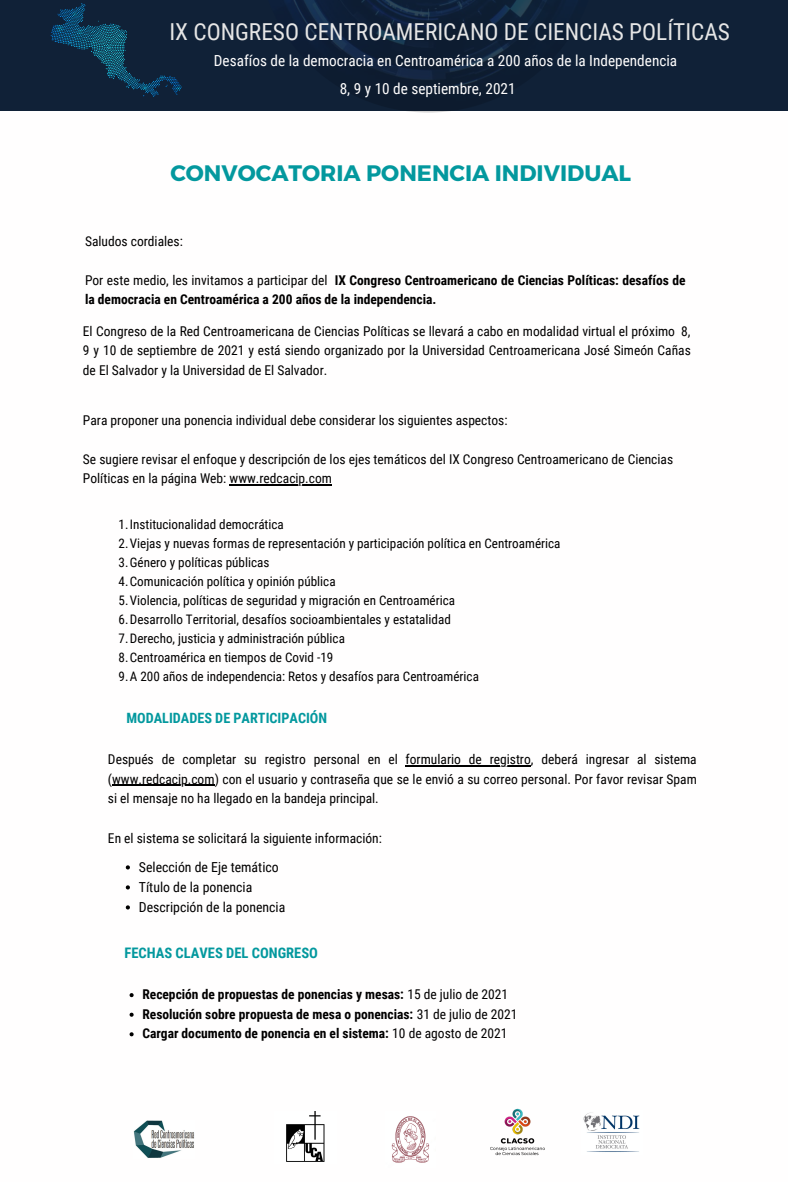
<style>
.page{position:relative;width:788px;height:1182px;background:#fff}
.page>*{position:absolute;margin:0;border:0;box-sizing:border-box;transform-origin:0 0}
.t1{font:23.36px "Roboto Condensed";color:#e6e6e6}
.t2{font:700 22.4px "Montserrat";color:#03989e}
.t3{font:15.22px "Roboto Condensed";color:#fffefe}
.t4{font:700 14.53px "Roboto Condensed";color:#03989e}
.t5{font:700 14.17px "Roboto Condensed";color:#03989e}
.t6{font:13.83px "Roboto Condensed";color:#000}
.t7{font:13.47px/19.6px "Roboto Condensed";color:#000;text-align:justify}
.t8{font:700 13.47px/19.4px "Roboto Condensed";color:#000}
.t9{font:13.12px "Roboto Condensed";color:#000}
.s1{font-weight:400}
</style>
<div class="page">
<div style="left:0;top:0;width:788px;height:110px;background:#102137"></div>
<img style="left:50px;top:3px;width:132px;height:94px">
<hr style="left:405px;top:764px;width:126px;height:2px;background:#000">
<hr style="left:112px;top:784px;width:103px;height:1px;background:#000">
<svg style="left:126px;top:865px;width:4px;height:4px"></svg>
<svg style="left:126px;top:885px;width:4px;height:4px"></svg>
<svg style="left:126px;top:905px;width:4px;height:4px"></svg>
<img style="left:258px;top:0;width:340px;height:112px">
<hr style="left:230px;top:484px;width:102px;height:1px;background:#000">
<svg style="left:129px;top:993px;width:5px;height:4px"></svg>
<svg style="left:129px;top:1012px;width:5px;height:4px"></svg>
<svg style="left:129px;top:1032px;width:5px;height:4px"></svg>
<img style="left:133px;top:1120px;width:61px;height:38px">
<img style="left:391px;top:1116px;width:39px;height:47px">
<img style="left:286px;top:1111px;width:39px;height:51px">
<img style="left:490px;top:1108px;width:55px;height:48px">
<img style="left:583px;top:1112px;width:57px;height:40px">
<p class="t1" style="left:169px;top:19px;width:562px">IX CONGRESO CENTROAMERICANO DE CIENCIAS POLÍTICAS</p>
<p class="t3" style="left:214px;top:52px;width:464px">Desafíos de la democracia en Centroamérica a 200 años de la Independencia</p>
<p class="t3" style="left:340px;top:80px;width:177px">8, 9 y 10 de septiembre, 2021</p>
<p class="t2" style="left:170px;top:158px;width:462px">CONVOCATORIA PONENCIA INDIVIDUAL</p>
<p class="t7" style="left:85px;top:231px;width:99px">Saludos cordiales:</p>
<p class="t8" style="left:85px;top:270px;width:602px"><span class="s1">Por este medio, les invitamos a participar del</span> IX Congreso Centroamericano de Ciencias Políticas: desafíos de la democracia en Centroamérica a 200 años de la independencia.</p>
<p class="t7" style="left:83px;top:321px;width:609px">El Congreso de la Red Centroamericana de Ciencias Políticas se llevará a cabo en modalidad virtual el próximo 8, 9 y 10 de septiembre de 2021 y está siendo organizado por la Universidad Centroamericana José Simeón Cañas de El Salvador y la Universidad de El Salvador.</p>
<p class="t7" style="left:83px;top:410px;width:426px">Para proponer una ponencia individual debe considerar los siguientes aspectos:</p>
<p class="t7" style="left:83px;top:449px;width:591px">Se sugiere revisar el enfoque y descripción de los ejes temáticos del IX Congreso Centroamericano de Ciencias<br>Políticas en la página Web: www.redcacip.com</p>
<p class="t9" style="left:119px;top:516px;width:167px">1.Institucionalidad democrática</p>
<p class="t9" style="left:119px;top:535px;width:443px">2.Viejas y nuevas formas de representación y participación política en Centroamérica</p>
<p class="t9" style="left:119px;top:554px;width:152px">3.Género y políticas públicas</p>
<p class="t9" style="left:119px;top:573px;width:218px">4.Comunicación política y opinión pública</p>
<p class="t9" style="left:119px;top:592px;width:338px">5.Violencia, políticas de seguridad y migración en Centroamérica</p>
<p class="t9" style="left:119px;top:611px;width:334px">6.Desarrollo Territorial, desafíos socioambientales y estatalidad</p>
<p class="t9" style="left:119px;top:630px;width:228px">7.Derecho, justicia y administración pública</p>
<p class="t9" style="left:119px;top:649px;width:216px">8.Centroamérica en tiempos de Covid -19</p>
<p class="t9" style="left:119px;top:668px;width:362px">9.A 200 años de independencia: Retos y desafíos para Centroamérica</p>
<p class="t5" style="left:126px;top:709px;width:202px">MODALIDADES DE PARTICIPACIÓN</p>
<p class="t7" style="left:108px;top:749px;width:590px">Después de completar su registro personal en el formulario de registro, deberá ingresar al sistema (www.redcacip.com) con el usuario y contraseña que se le envió a su correo personal. Por favor revisar Spam si el mensaje no ha llegado en la bandeja principal.</p>
<p class="t7" style="left:108px;top:828px;width:275px">En el sistema se solicitará la siguiente información:</p>
<p class="t6" style="left:139px;top:858px;width:141px">Selección de Eje temático</p>
<p class="t6" style="left:139px;top:878px;width:115px">Título de la ponencia</p>
<p class="t6" style="left:139px;top:898px;width:148px">Descripción de la ponencia</p>
<p class="t4" style="left:124px;top:944px;width:195px">FECHAS CLAVES DEL CONGRESO</p>
<p class="t8" style="left:142px;top:984px;width:367px">Recepción de propuestas de ponencias y mesas: <span class="s1">15 de julio de 2021</span></p>
<p class="t8" style="left:142px;top:1004px;width:376px">Resolución sobre propuesta de mesa o ponencias: <span class="s1">31 de julio de 2021</span></p>
<p class="t8" style="left:142px;top:1023px;width:366px">Cargar documento de ponencia en el sistema: <span class="s1">10 de agosto de 2021</span></p>
</div>
